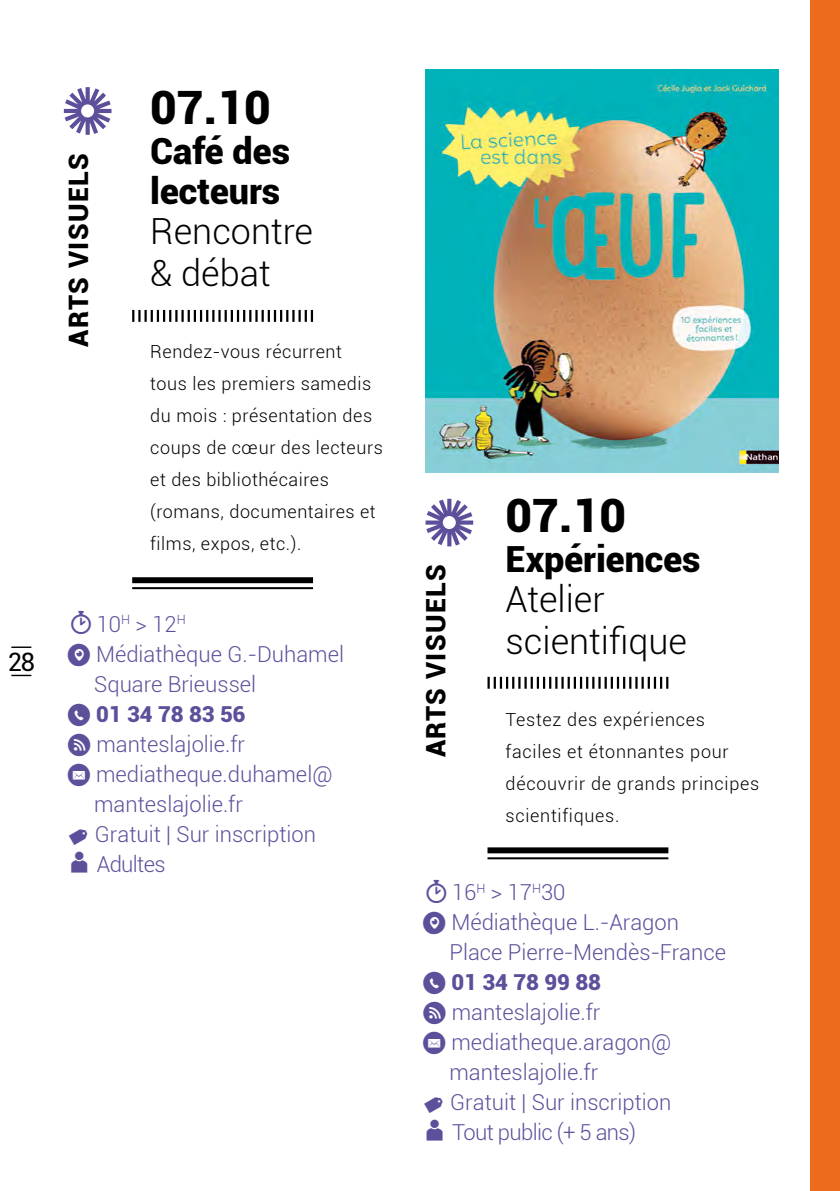
<style>
.page{position:relative;width:840px;height:1191px;background:#fff}
.page>*{position:absolute;margin:0;border:0;box-sizing:border-box;transform-origin:0 0}
.t1{font:900 46px "Roboto";color:#000}
.t2{font:300 36px/41.6px "Roboto";color:#000}
.t3{font:900 36px/40px "Roboto";color:#000}
.t4{font:900 26.8px "Roboto";letter-spacing:.05em;color:#000}
.t5{font:25.4px "Roboto";color:#000}
.t6{font:300 22px/30px "Roboto";color:#5e4f9b}
.t7{font:900 22px "Roboto";color:#5e4f9b}
.t8{font:300 18px/32px "Roboto";letter-spacing:.03em;color:#000}
.s1{font-family:"Social Media Circled";font-weight:400}
</style>
<div class="page">
<img style="left:425px;top:69px;width:352px;height:404px">
<div style="left:809px;top:0;width:30px;height:1191px;background:#ed6b1c"></div>
<svg style="left:132px;top:310px;width:181px;height:12px"></svg>
<svg style="left:487px;top:677px;width:181px;height:11px"></svg>
<div style="left:132px;top:577px;width:181px;height:6px;background:#000"></div>
<hr style="left:132px;top:587px;width:181px;height:2px;background:#000">
<div style="left:487px;top:847px;width:181px;height:6px;background:#000"></div>
<hr style="left:487px;top:857px;width:181px;height:2px;background:#000">
<svg style="left:64px;top:87px;width:47px;height:48px"></svg>
<svg style="left:425px;top:499px;width:48px;height:47px"></svg>
<svg style="left:11px;top:675px;width:20px;height:1px"></svg>
<hr style="left:11px;top:646px;width:20px;height:2px;background:#000">
<p class="t5" style="left:8px;top:644px;width:29px">28</p>
<p class="t4" style="left:60px;top:346px;width:195px;rotate:-90deg">ARTS VISUELS</p>
<h1 class="t1" style="left:150px;top:75px;width:122px">07.10</h1>
<h2 class="t3" style="left:150px;top:130px;width:141px">Café des lecteurs</h2>
<h2 class="t2" style="left:150px;top:209px;width:164px">Rencontre &amp; débat</h2>
<p class="t8" style="left:150px;top:335px;width:234px">Rendez-vous récurrent tous les premiers samedis du mois : présentation des coups de cœur des lecteurs et des bibliothécaires (romans, documentaires et films, expos, etc.).</p>
<p class="t6" style="left:97px;top:608px;width:90px">10<sup>H</sup> &gt; 12<sup>H</sup></p>
<p class="t6" style="left:67px;top:638px;width:278px"><span class="s1">O</span> Médiathèque G.-Duhamel</p>
<p class="t6" style="left:94px;top:668px;width:163px">Square Brieussel</p>
<p class="t7" style="left:67px;top:698px;width:179px"><span class="s1">M</span> 01 34 78 83 56</p>
<p class="t6" style="left:67px;top:728px;width:179px"><span class="s1">Z</span> manteslajolie.fr</p>
<p class="t6" style="left:67px;top:758px;width:266px"><span class="s1">K</span> mediatheque.duhamel@</p>
<p class="t6" style="left:94px;top:788px;width:150px">manteslajolie.fr</p>
<p class="t6" style="left:97px;top:818px;width:220px;text-indent:-29px">▼ Gratuit | Sur inscription<br>Adultes</p>
<p class="t4" style="left:417px;top:757px;width:195px;rotate:-90deg">ARTS VISUELS</p>
<h1 class="t1" style="left:505px;top:483px;width:122px">07.10</h1>
<h2 class="t3" style="left:505px;top:537px;width:196px">Expériences</h2>
<h2 class="t2" style="left:505px;top:577px;width:183px">Atelier scientifique</h2>
<p class="t8" style="left:505px;top:702px;width:255px">Testez des expériences faciles et étonnantes pour découvrir de grands principes scientifiques.</p>
<p class="t6" style="left:452px;top:876px;width:115px">16<sup>H</sup> &gt; 17<sup>H</sup>30</p>
<p class="t6" style="left:422px;top:906px;width:258px"><span class="s1">O</span> Médiathèque L.-Aragon</p>
<p class="t6" style="left:449px;top:936px;width:278px">Place Pierre-Mendès-France</p>
<p class="t7" style="left:422px;top:967px;width:179px"><span class="s1">M</span> 01 34 78 99 88</p>
<p class="t6" style="left:422px;top:996px;width:179px"><span class="s1">Z</span> manteslajolie.fr</p>
<p class="t6" style="left:422px;top:1026px;width:250px"><span class="s1">K</span> mediatheque.aragon@</p>
<p class="t6" style="left:449px;top:1056px;width:150px">manteslajolie.fr</p>
<p class="t6" style="left:422px;top:1086px;width:250px;text-align:center">▼ Gratuit | Sur inscription<br>Tout public (+ 5 ans)</p>
</div>
